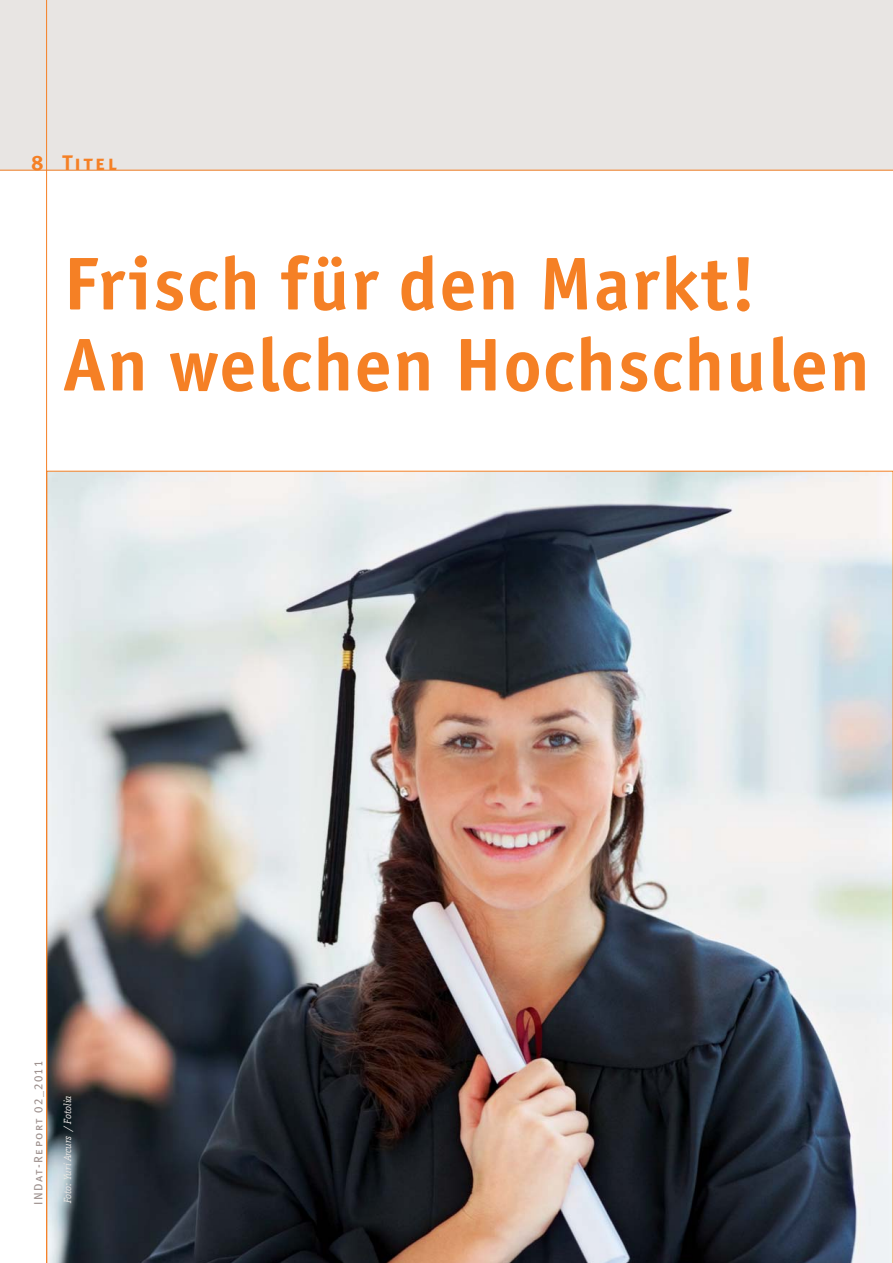
<style>
.page{position:relative;width:893px;height:1263px;background:#fff}
.page>*{position:absolute;margin:0;border:0;box-sizing:border-box;transform-origin:0 0}
.t1{font:700 75px/81px "Officina Sans ITC Std";letter-spacing:.025em;color:#f58025}
.t2{font:21px "Meta Plus Bold Caps";letter-spacing:.105em;color:#f58025}
.t3{font:12px "Meta Plus Book Caps";letter-spacing:.105em;color:#9f928f}
.t4{font:italic 10.5px "Officina Ser ITC Std";color:#e8e5e3}
</style>
<div class="page">
<img style="left:47px;top:471px;width:845px;height:792px">
<div style="left:0;top:0;width:892px;height:170px;background:#e8e5e3"></div>
<hr style="left:0;top:170px;width:892px;height:1px;background:#f58025">
<hr style="left:46px;top:0;width:1px;height:1263px;background:#f58025">
<p class="t2" style="left:32px;top:150px;width:13px">8</p>
<p class="t2" style="left:62px;top:151px;width:56px">Titel</p>
<p class="t1" style="left:64px;top:248px;width:807px">Frisch für den Markt!<br>An welchen Hochschulen</p>
<p class="t3" style="left:31px;top:1205px;width:145px;rotate:-90deg">INDat-Report 02_2011</p>
<p class="t4" style="left:62px;top:1203px;width:109px;rotate:-90deg">Foto: Yuri Arcurs / Fotolia</p>
</div>
